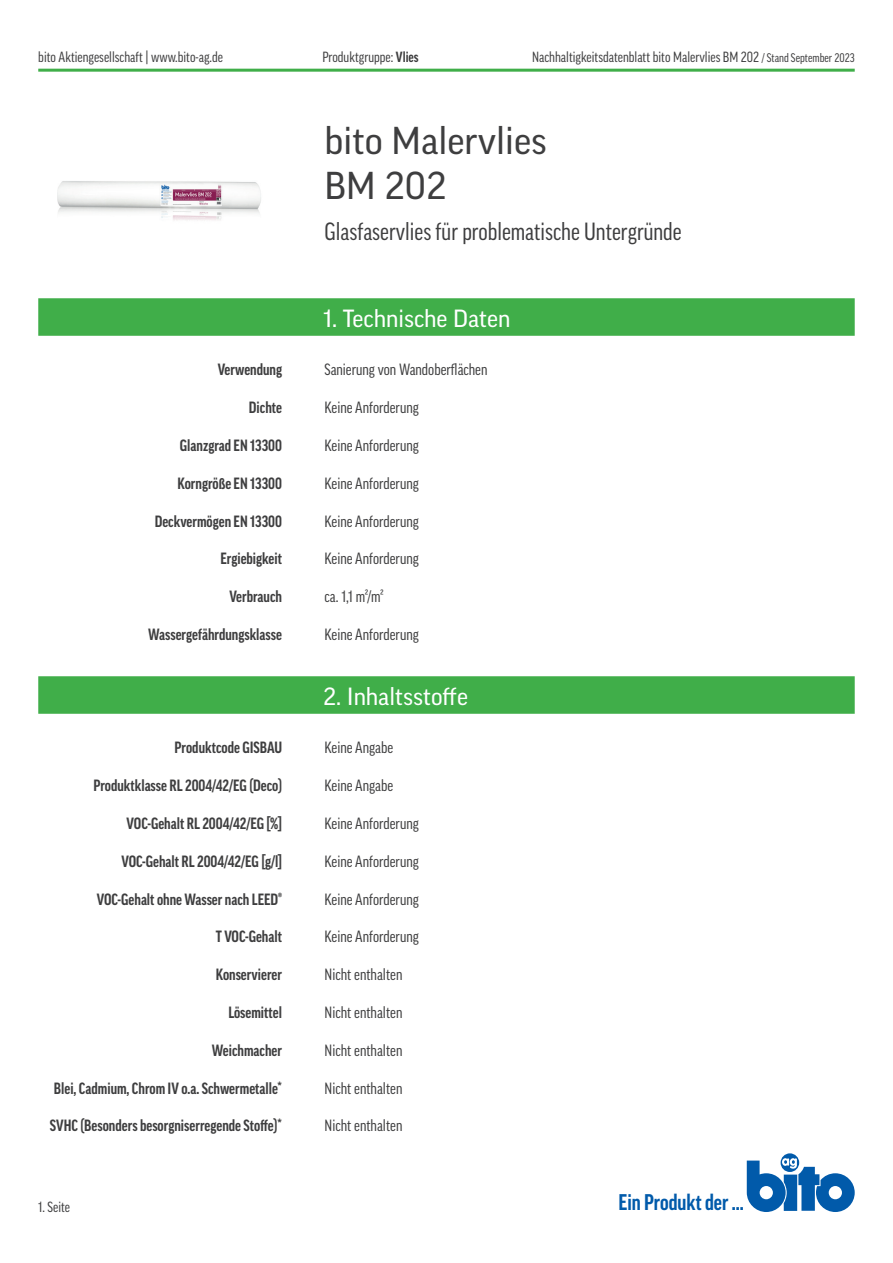
<style>
.page{position:relative;width:893px;height:1263px;background:#fff}
.page>*{position:absolute;margin:0;border:0;box-sizing:border-box;transform-origin:0 0}
.t1{font:37.5px/45px "Good Pro";color:#3e3e3f}
.t2{font:condensed 24px "Good Pro";color:#3e3e3f}
.t3{font:24px "Good Pro";color:#fff}
.t4{font:700 condensed 21.9px "Good Pro";color:#015aaa}
.t5{font:700 condensed 15.75px "Good Pro";color:#3e3e3f}
.t6{font:condensed 15.75px "Good Pro";color:#3e3e3f}
.t7{font:condensed 14.25px "Good Pro";color:#3e3e3f}
.s1{font-weight:700}
.s2{font-size:12px}
</style>
<div class="page">
<hr style="left:38px;top:69px;width:817px;height:3px;background:#40ae49">
<svg style="left:781px;top:1153px;width:18px;height:19px"></svg>
<svg style="left:747px;top:1158px;width:108px;height:54px"></svg>
<div style="left:38px;top:676px;width:817px;height:38px;background:#40ae49"></div>
<div style="left:38px;top:298px;width:817px;height:38px;background:#40ae49"></div>
<img style="left:57px;top:181px;width:204px;height:39px">
<p class="t7" style="left:38px;top:49px;width:186px">bito Aktiengesellschaft | www.bito-ag.de</p>
<p class="t7" style="left:322px;top:49px;width:98px">Produktgruppe: <span class="s1">Vlies</span></p>
<p class="t7" style="left:532px;top:49px;width:324px">Nachhaltigkeitsdatenblatt bito Malervlies BM 202 <span class="s2">/ Stand September 2023</span></p>
<h1 class="t1" style="left:325px;top:118px;width:224px">bito Malervlies<br>BM 202</h1>
<h2 class="t2" style="left:325px;top:218px;width:359px">Glasfaservlies für problematische Untergründe</h2>
<p class="t5" style="left:218px;top:361px;width:66px">Verwendung</p>
<p class="t5" style="left:249px;top:399px;width:35px">Dichte</p>
<p class="t5" style="left:180px;top:436px;width:104px">Glanzgrad EN 13300</p>
<p class="t5" style="left:178px;top:474px;width:106px">Korngröße EN 13300</p>
<p class="t5" style="left:155px;top:512px;width:129px">Deckvermögen EN 13300</p>
<p class="t5" style="left:220px;top:550px;width:63px">Ergiebigkeit</p>
<p class="t5" style="left:230px;top:588px;width:54px">Verbrauch</p>
<p class="t5" style="left:148px;top:625px;width:135px">Wassergefährdungsklasse</p>
<p class="t5" style="left:175px;top:739px;width:109px">Produktcode GISBAU</p>
<p class="t5" style="left:93px;top:777px;width:190px">Produktklasse RL 2004/42/EG (Deco)</p>
<p class="t5" style="left:127px;top:814px;width:157px">VOC-Gehalt RL 2004/42/EG [%]</p>
<p class="t5" style="left:121px;top:852px;width:162px">VOC-Gehalt RL 2004/42/EG [g/l]</p>
<p class="t5" style="left:97px;top:890px;width:187px">VOC-Gehalt ohne Wasser nach LEED®</p>
<p class="t5" style="left:216px;top:928px;width:68px">T VOC-Gehalt</p>
<p class="t5" style="left:216px;top:966px;width:68px">Konservierer</p>
<p class="t5" style="left:228px;top:1003px;width:55px">Lösemittel</p>
<p class="t5" style="left:212px;top:1041px;width:72px">Weichmacher</p>
<p class="t5" style="left:54px;top:1079px;width:230px">Blei, Cadmium, Chrom IV o.a. Schwermetalle*</p>
<p class="t5" style="left:50px;top:1117px;width:234px">SVHC (Besonders besorgniserregende Stoffe)*</p>
<h2 class="t3" style="left:323px;top:305px;width:189px">1. Technische Daten</h2>
<p class="t6" style="left:325px;top:361px;width:164px">Sanierung von Wandoberflächen</p>
<p class="t6" style="left:325px;top:399px;width:96px">Keine Anforderung</p>
<p class="t6" style="left:325px;top:436px;width:96px">Keine Anforderung</p>
<p class="t6" style="left:325px;top:474px;width:96px">Keine Anforderung</p>
<p class="t6" style="left:325px;top:512px;width:96px">Keine Anforderung</p>
<p class="t6" style="left:325px;top:550px;width:96px">Keine Anforderung</p>
<p class="t6" style="left:325px;top:588px;width:61px">ca. 1,1 m²/m²</p>
<p class="t6" style="left:325px;top:625px;width:96px">Keine Anforderung</p>
<h2 class="t3" style="left:323px;top:683px;width:146px">2. Inhaltsstoffe</h2>
<p class="t6" style="left:325px;top:739px;width:70px">Keine Angabe</p>
<p class="t6" style="left:325px;top:777px;width:70px">Keine Angabe</p>
<p class="t6" style="left:325px;top:814px;width:96px">Keine Anforderung</p>
<p class="t6" style="left:325px;top:852px;width:96px">Keine Anforderung</p>
<p class="t6" style="left:325px;top:890px;width:96px">Keine Anforderung</p>
<p class="t6" style="left:325px;top:928px;width:96px">Keine Anforderung</p>
<p class="t6" style="left:325px;top:966px;width:79px">Nicht enthalten</p>
<p class="t6" style="left:325px;top:1003px;width:79px">Nicht enthalten</p>
<p class="t6" style="left:325px;top:1041px;width:79px">Nicht enthalten</p>
<p class="t6" style="left:325px;top:1079px;width:79px">Nicht enthalten</p>
<p class="t6" style="left:325px;top:1117px;width:79px">Nicht enthalten</p>
<p class="t7" style="left:38px;top:1199px;width:33px">1. Seite</p>
<h3 class="t4" style="left:618px;top:1190px;width:127px">Ein Produkt der ...</h3>
</div>
